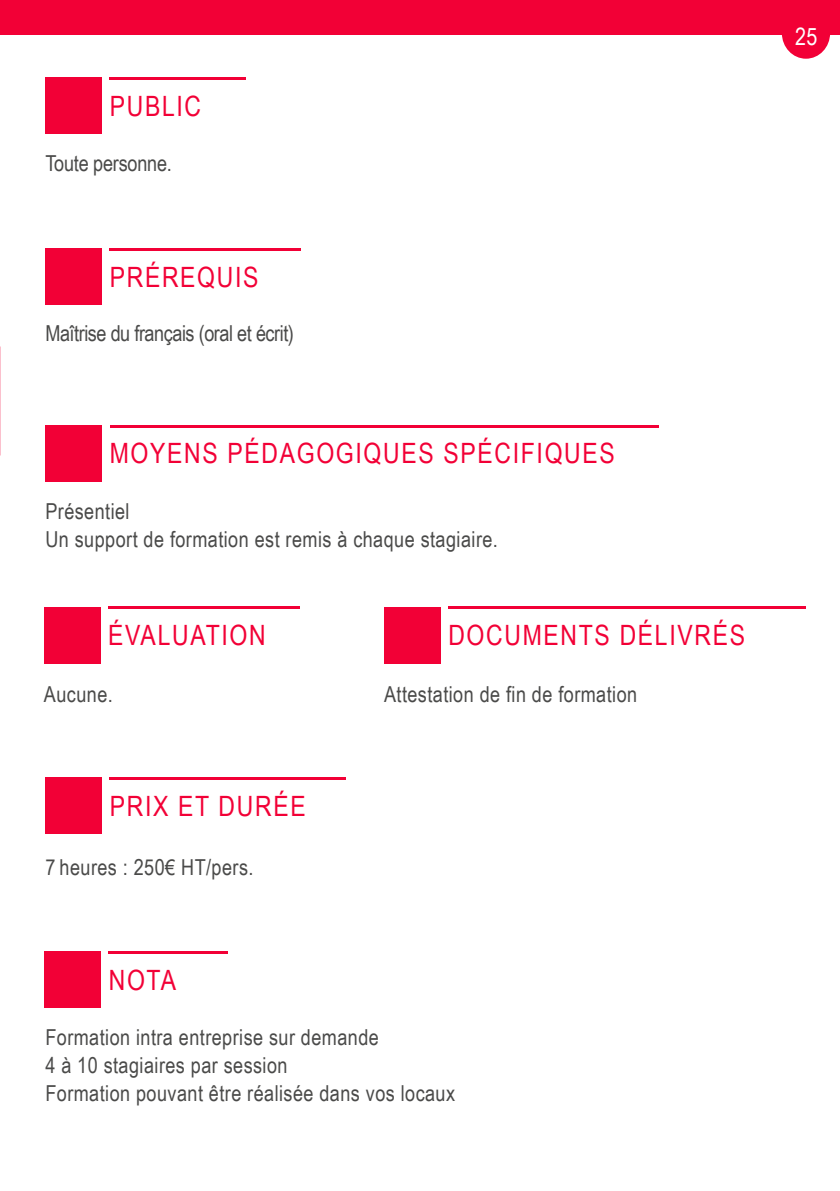
<style>
.page{position:relative;width:840px;height:1191px;background:#fff}
.page>*{position:absolute;margin:0;border:0;box-sizing:border-box;transform-origin:0 0}
.t1{font:28px "Arial Narrow";letter-spacing:.06em;color:#f20036}
.t2{font:24px "Arial Narrow";color:#fff}
.t3{font:22px/28px "Arial Narrow";letter-spacing:.02em;color:#4a4a49}
.t4{font:22px "Arial Narrow";letter-spacing:-.02em;color:#4a4a49}
.t5{font:22px "Arial Narrow";letter-spacing:-.01em;color:#4a4a49}
</style>
<div class="page">
<div style="left:0;top:0;width:839px;height:35px;background:#f20036"></div>
<div style="left:781px;top:8px;width:48px;height:51px;background:#f20036;border-radius:50%"></div>
<div style="left:45px;top:78px;width:57px;height:56px;background:#f20036"></div>
<hr style="left:110px;top:78px;width:136px;height:2px;background:#f20036">
<div style="left:45px;top:248px;width:57px;height:57px;background:#f20036"></div>
<hr style="left:110px;top:248px;width:190px;height:2px;background:#f20036">
<div style="left:45px;top:425px;width:57px;height:57px;background:#f20036"></div>
<hr style="left:110px;top:425px;width:548px;height:2px;background:#f20036">
<div style="left:44px;top:607px;width:57px;height:56px;background:#f20036"></div>
<hr style="left:108px;top:607px;width:191px;height:2px;background:#f20036">
<div style="left:384px;top:607px;width:56px;height:56px;background:#f20036"></div>
<hr style="left:448px;top:607px;width:357px;height:2px;background:#f20036">
<div style="left:45px;top:777px;width:57px;height:57px;background:#f20036"></div>
<hr style="left:110px;top:777px;width:236px;height:2px;background:#f20036">
<div style="left:44px;top:951px;width:57px;height:57px;background:#f20036"></div>
<hr style="left:109px;top:951px;width:119px;height:2px;background:#f20036">
<p class="t1" style="left:110px;top:85px;width:93px">PUBLIC</p>
<p class="t5" style="left:45px;top:147px;width:128px">Toute personne.</p>
<p class="t1" style="left:110px;top:256px;width:150px">PRÉREQUIS</p>
<p class="t4" style="left:45px;top:317px;width:250px">Maîtrise du français (oral et écrit)</p>
<p class="t1" style="left:110px;top:433px;width:506px">MOYENS PÉDAGOGIQUES SPÉCIFIQUES</p>
<p class="t3" style="left:45px;top:496px;width:454px">Présentiel<br>Un support de formation est remis à chaque stagiaire.</p>
<p class="t1" style="left:108px;top:614px;width:159px">ÉVALUATION</p>
<p class="t1" style="left:448px;top:614px;width:298px">DOCUMENTS DÉLIVRÉS</p>
<p class="t3" style="left:44px;top:679px;width:70px">Aucune.</p>
<p class="t1" style="left:110px;top:785px;width:197px">PRIX ET DURÉE</p>
<p class="t3" style="left:45px;top:852px;width:209px">7 heures : 250€ HT/pers.</p>
<p class="t1" style="left:109px;top:959px;width:69px">NOTA</p>
<p class="t3" style="left:384px;top:679px;width:254px">Attestation de fin de formation</p>
<p class="t3" style="left:45px;top:1022px;width:411px">Formation intra entreprise sur demande<br>4 à 10 stagiaires par session<br>Formation pouvant être réalisée dans vos locaux</p>
<p class="t2" style="left:794px;top:19px;width:24px">25</p>
</div>
